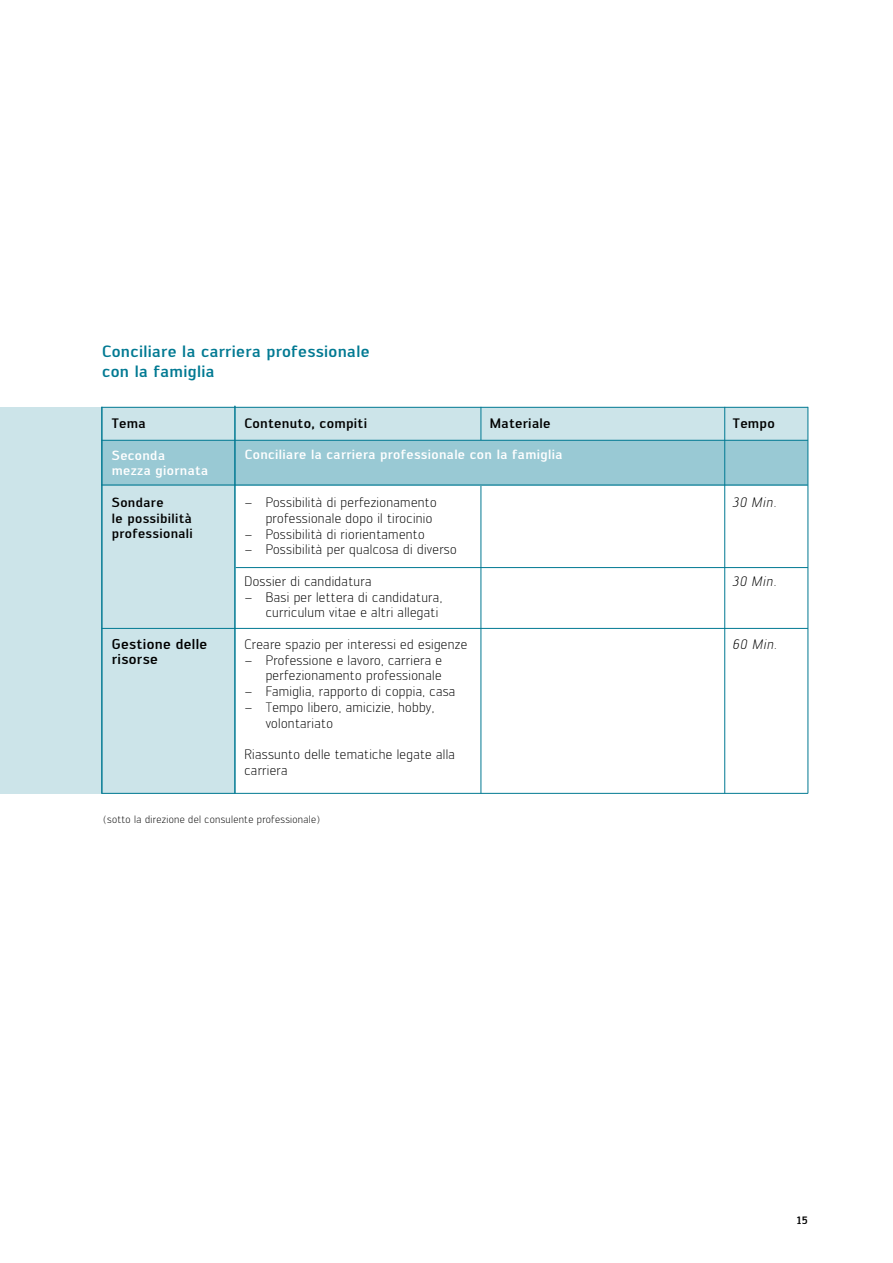
<style>
.page{position:relative;width:893px;height:1263px;background:#fff}
.page>*{position:absolute;margin:0;border:0;box-sizing:border-box;transform-origin:0 0}
.t1{font:500 16.2px/20.2px "Engel";letter-spacing:.02em;color:#007992}
.t2{font:500 14.1px/15.8px "Engel";letter-spacing:.02em;color:#000}
.t3{font:300 13.5px/15.8px "Engel";letter-spacing:.025em;color:#000}
.t4{font:500 13.5px "Engel";letter-spacing:.02em;color:#000}
.t5{font:italic 300 13.5px "Engel";letter-spacing:.05em;color:#000}
.t6{font:500 13.2px/15.8px "Engel";letter-spacing:.025em;color:#fff}
.t7{font:500 13.2px/15.8px "Engel";letter-spacing:.025em;color:#000}
.t8{font:300 10.5px "Engel";letter-spacing:.03em;color:#000}
.t9{font:500 10.5px "Engel";color:#000}
</style>
<div class="page">
<div style="left:99px;top:407px;width:709px;height:34px;background:#cce4e9"></div>
<div style="left:0;top:407px;width:235px;height:386px;background:#cce4e9"></div>
<hr style="left:101px;top:407px;width:707px;height:1px;background:#007992">
<hr style="left:236px;top:567px;width:572px;height:1px;background:#007992">
<hr style="left:101px;top:628px;width:707px;height:1px;background:#007992">
<hr style="left:101px;top:793px;width:707px;height:1px;background:#007992">
<div style="left:101px;top:440px;width:707px;height:45px;background:#99c9d4"></div>
<hr style="left:807px;top:407px;width:1px;height:386px;background:#007992">
<hr style="left:101px;top:407px;width:1px;height:386px;background:#007992">
<hr style="left:235px;top:406px;width:1px;height:387px;background:#007992">
<hr style="left:481px;top:407px;width:1px;height:386px;background:#007992">
<hr style="left:724px;top:407px;width:1px;height:386px;background:#007992">
<div style="left:476px;top:440px;width:33px;height:45px;background:#99c9d4"></div>
<hr style="left:101px;top:440px;width:707px;height:1px;background:#007992">
<hr style="left:101px;top:485px;width:707px;height:1px;background:#007992">
<p class="t1" style="left:102px;top:343px;width:269px">Conciliare la carriera professionale con la famiglia</p>
<p class="t4" style="left:112px;top:418px;width:35px">Tema</p>
<p class="t4" style="left:244px;top:418px;width:124px">Contenuto, compiti</p>
<p class="t4" style="left:490px;top:418px;width:62px">Materiale</p>
<p class="t6" style="left:112px;top:448px;width:98px">Seconda<br>mezza giornata</p>
<p class="t7" style="left:112px;top:496px;width:82px">Sondare<br>le possibilità professionali</p>
<p class="t2" style="left:112px;top:637px;width:97px">Gestione delle risorse</p>
<p class="t6" style="left:245px;top:448px;width:319px">Conciliare la carriera professionale con la famiglia</p>
<p class="t3" style="left:266px;top:496px;width:172px;text-indent:-21px">– Possibilità di perfezionamento professionale dopo il tirocinio</p>
<p class="t3" style="left:244px;top:527px;width:182px">– Possibilità di riorientamento</p>
<p class="t3" style="left:244px;top:543px;width:214px">– Possibilità per qualcosa di diverso</p>
<p class="t3" style="left:244px;top:574px;width:129px">Dossier di candidatura</p>
<p class="t3" style="left:244px;top:590px;width:199px;text-align:right">– Basi per lettera di candidatura, curriculum vitae e altri allegati</p>
<p class="t3" style="left:244px;top:637px;width:224px">Creare spazio per interessi ed esigenze</p>
<p class="t3" style="left:244px;top:653px;width:199px;text-align:right">– Professione e lavoro, carriera e perfezionamento professionale</p>
<p class="t3" style="left:244px;top:685px;width:212px">– Famiglia, rapporto di coppia, casa</p>
<p class="t3" style="left:266px;top:700px;width:170px;text-indent:-21px">– Tempo libero, amicizie, hobby, volontariato</p>
<p class="t3" style="left:244px;top:748px;width:212px">Riassunto delle tematiche legate alla carriera</p>
<p class="t8" style="left:104px;top:815px;width:218px">(sotto la direzione del consulente professionale)</p>
<p class="t4" style="left:733px;top:418px;width:43px">Tempo</p>
<p class="t5" style="left:733px;top:497px;width:45px">30 Min.</p>
<p class="t5" style="left:733px;top:576px;width:45px">30 Min.</p>
<p class="t5" style="left:733px;top:639px;width:46px">60 Min.</p>
<p class="t9" style="left:797px;top:1216px;width:13px">15</p>
</div>
